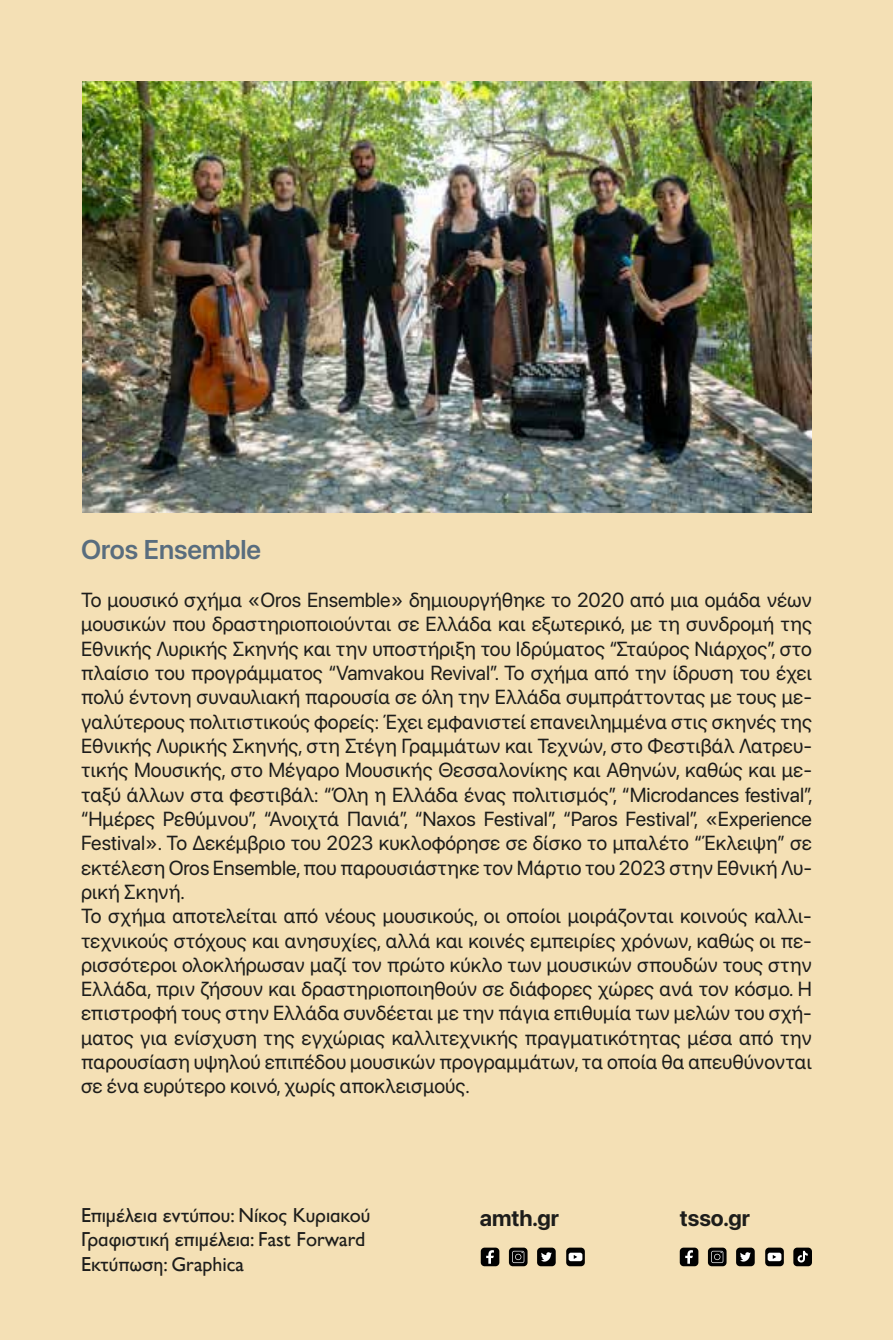
<style>
.page{position:relative;width:893px;height:1340px;background:#fff}
.page>*{position:absolute;margin:0;border:0;box-sizing:border-box;transform-origin:0 0}
.t1{font:600 27px "SF Pro Display";color:#596d7e}
.t2{font:700 22.5px "SF Pro Display";color:#1d1d1b}
.t3{font:20.25px/24.3px "SF Pro Display";color:#1d1d1b}
.t4{font:20.25px/24.3px "Gill Sans Hel";color:#1d1d1b}
</style>
<div class="page">
<div style="left:0;top:0;width:893px;height:1339px;background:#f4e0b5"></div>
<svg style="left:566px;top:1247px;width:19px;height:19px"></svg>
<svg style="left:765px;top:1247px;width:19px;height:19px"></svg>
<svg style="left:569px;top:1252px;width:13px;height:9px"></svg>
<svg style="left:768px;top:1252px;width:13px;height:9px"></svg>
<svg style="left:509px;top:1247px;width:19px;height:19px"></svg>
<svg style="left:708px;top:1247px;width:19px;height:19px"></svg>
<svg style="left:512px;top:1250px;width:12px;height:12px"></svg>
<svg style="left:711px;top:1250px;width:12px;height:12px"></svg>
<div style="left:537px;top:1247px;width:19px;height:19px;background:#010101;border-radius:4px"></div>
<div style="left:736px;top:1247px;width:19px;height:19px;background:#010101;border-radius:4px"></div>
<svg style="left:541px;top:1252px;width:11px;height:10px"></svg>
<svg style="left:740px;top:1252px;width:11px;height:10px"></svg>
<div style="left:481px;top:1247px;width:18px;height:19px;background:#010101;border-radius:4px"></div>
<div style="left:680px;top:1247px;width:18px;height:19px;background:#010101;border-radius:4px"></div>
<svg style="left:486px;top:1250px;width:8px;height:13px"></svg>
<svg style="left:685px;top:1250px;width:8px;height:13px"></svg>
<div style="left:793px;top:1247px;width:19px;height:19px;background:#010101;border-radius:4px"></div>
<svg style="left:797px;top:1250px;width:11px;height:12px"></svg>
<img style="left:83px;top:81px;width:729px;height:431px">
<h1 class="t1" style="left:81px;top:533px;width:182px">Oros Ensemble</h1>
<p class="t3" style="left:81px;top:588px;width:733px">Το μουσικό σχήμα «Oros Ensemble» δημιουργήθηκε το 2020 από μια ομάδα νέων μουσικών που δραστηριοποιούνται σε Ελλάδα και εξωτερικό, με τη συνδρομή της Εθνικής Λυρικής Σκηνής και την υποστήριξη του Ιδρύματος “Σταύρος Νιάρχος”, στο πλαίσιο του προγράμματος “Vamvakou Revival”. Το σχήμα από την ίδρυση του έχει πολύ έντονη συναυλιακή παρουσία σε όλη την Ελλάδα συμπράττοντας με τους με&shy;γαλύτερους πολιτιστικούς φορείς: Έχει εμφανιστεί επανειλημμένα στις σκηνές της Εθνικής Λυρικής Σκηνής, στη Στέγη Γραμμάτων και Τεχνών, στο Φεστιβάλ Λατρευ&shy;τικής Μουσικής, στο Μέγαρο Μουσικής Θεσσαλονίκης και Αθηνών, καθώς και με&shy;ταξύ άλλων στα φεστιβάλ: “Όλη η Ελλάδα ένας πολιτισμός”, “Μicrodances festival”, “Ημέρες Ρεθύμνου”, “Ανοιχτά Πανιά”, “Naxos Festival”, “Paros Festival”, «Experience Festival». Το Δεκέμβριο του 2023 κυκλοφόρησε σε δίσκο το μπαλέτο “Έκλειψη” σε εκτέλεση Oros Ensemble, που παρουσιάστηκε τον Μάρτιο του 2023 στην Εθνική Λυ&shy;ρική Σκηνή.<br>Το σχήμα αποτελείται από νέους μουσικούς, οι οποίοι μοιράζονται κοινούς καλλι&shy;τεχνικούς στόχους και ανησυχίες, αλλά και κοινές εμπειρίες χρόνων, καθώς οι πε&shy;ρισσότεροι ολοκλήρωσαν μαζί τον πρώτο κύκλο των μουσικών σπουδών τους στην Ελλάδα, πριν ζήσουν και δραστηριοποιηθούν σε διάφορες χώρες ανά τον κόσμο. Η επιστροφή τους στην Ελλάδα συνδέεται με την πάγια επιθυμία των μελών του σχή&shy;ματος για ενίσχυση της εγχώριας καλλιτεχνικής πραγματικότητας μέσα από την παρουσίαση υψηλού επιπέδου μουσικών προγραμμάτων, τα οποία θα απευθύνονται σε ένα ευρύτερο κοινό, χωρίς αποκλεισμούς.</p>
<p class="t4" style="left:81px;top:1203px;width:291px">Επιμέλεια εντύπου: Νίκος Κυριακού<br>Γραφιστική επιμέλεια: Fast Forward<br>Εκτύπωση: Graphica</p>
<p class="t2" style="left:480px;top:1204px;width:81px">amth.gr</p>
<p class="t2" style="left:680px;top:1204px;width:72px">tsso.gr</p>
</div>
